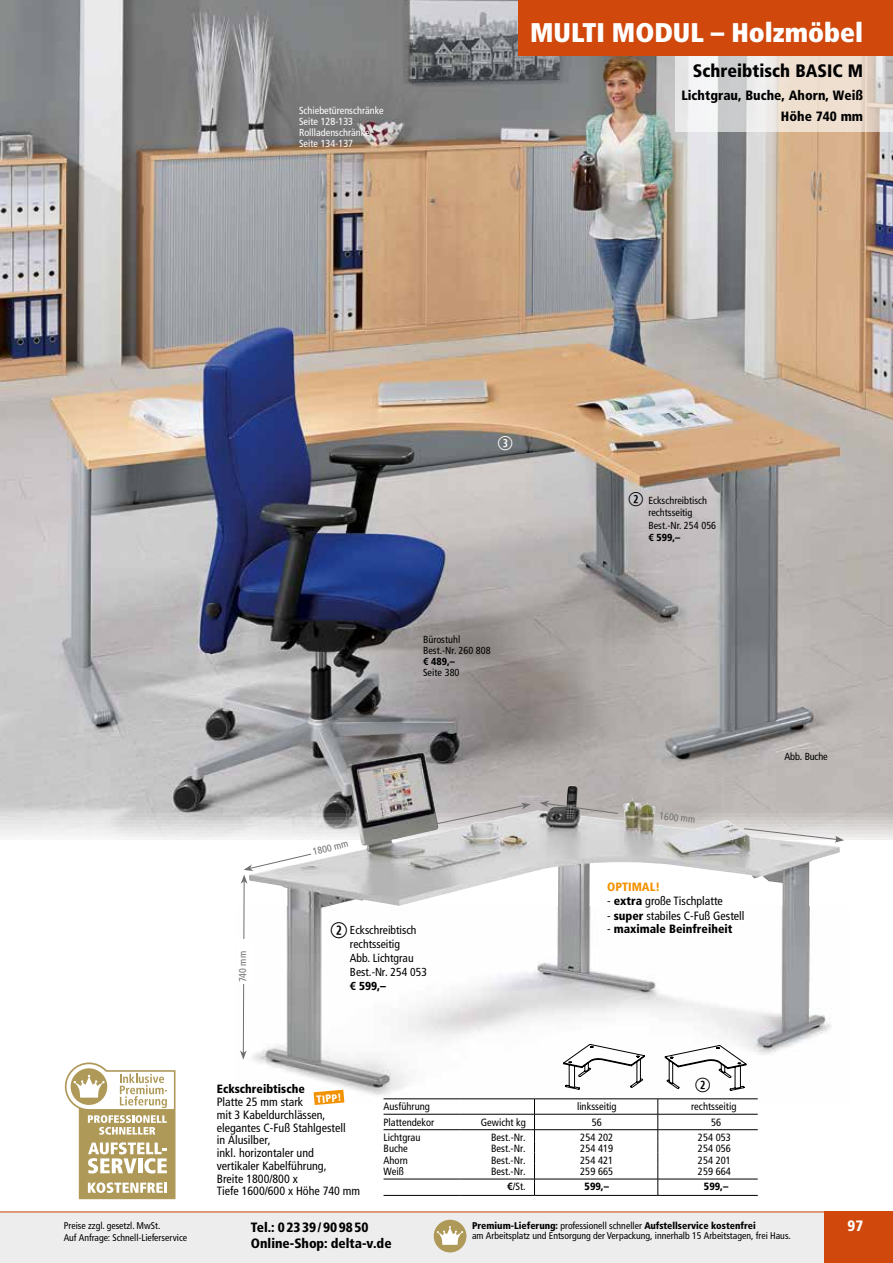
<style>
.page{position:relative;width:893px;height:1263px;background:#fff}
.page>*{position:absolute;margin:0;border:0;box-sizing:border-box;transform-origin:0 0}
.t1{font:900 condensed 27px "Frutiger LT Std";color:#fff}
.t2{font:19.5px "Combi Numerals Ltd";color:#000}
.t3{font:19.05px "Combi Numerals Ltd";color:#fff}
.t4{font:900 condensed 18px "Frutiger LT Std";color:#000}
.t5{font:900 condensed 15px "Frutiger LT Std";color:#fff}
.t6{font:900 condensed 13.5px/16.2px "Frutiger LT Std";color:#000}
.t7{font:condensed 12px/12.8px "Frutiger LT Std";color:#000}
.t8{font:900 condensed 12px "Frutiger LT Std";color:#000}
.t9{font:900 condensed 12px "Frutiger LT Std";color:#f39200}
.t10{font:condensed 11.55px/14px "Frutiger LT Std";color:#000}
.t11{font:condensed 10.5px "Frutiger LT Std";color:#000}
.t12{font:900 condensed 10.5px "Frutiger LT Std";color:#000}
.t13{font:900 condensed 10.5px "Frutiger LT Std";color:#fff}
.t14{font:condensed 10.2px/10.9px "Frutiger LT Std";color:#000}
.t15{font:condensed 10.2px/10.9px "Frutiger LT Std";color:#fff}
.t16{font:condensed 9.9px "Frutiger LT Std";color:#6f6f6e}
.t17{font:condensed 9.75px/10.5px "Frutiger LT Std";color:#000}
.s1{font-weight:700}
.s2{font-weight:900}
.s3{font-family:"Combi Numerals Ltd";font-stretch:normal;font-size:21.6px}
.s4{font-family:"Combi Numerals Ltd";font-stretch:normal;font-size:19.05px}
.s5{font-weight:400}
</style>
<div class="page">
<img style="left:0;top:0;width:893px;height:840px">
<div style="left:0;top:1212px;width:893px;height:51px;background:#ededed"></div>
<div style="left:825px;top:1212px;width:68px;height:51px;background:#d0480b"></div>
<hr style="left:0;top:1211px;width:893px;height:1px;background:#d0480b">
<div style="left:434px;top:1220px;width:32px;height:32px;background:#af9958;border-radius:50%"></div>
<svg style="left:437px;top:1226px;width:26px;height:19px"></svg>
<img style="left:313px;top:1086px;width:233px;height:17px">
<svg style="left:240px;top:866px;width:9px;height:194px"></svg>
<div style="left:237px;top:940px;width:16px;height:44px;background:#fff"></div>
<img style="left:249px;top:752px;width:591px;height:334px">
<svg style="left:435px;top:803px;width:96px;height:21px;background:#c2bebf"></svg>
<svg style="left:540px;top:801px;width:78px;height:13px"></svg>
<svg style="left:744px;top:828px;width:100px;height:14px"></svg>
<svg style="left:534px;top:1099px;width:1px;height:96px"></svg>
<hr style="left:384px;top:1179px;width:75px;height:1px;background:#000">
<hr style="left:459px;top:1179px;width:75px;height:1px;background:#000">
<hr style="left:534px;top:1179px;width:124px;height:1px;background:#000">
<hr style="left:384px;top:1195px;width:75px;height:1px;background:#000">
<hr style="left:459px;top:1195px;width:75px;height:1px;background:#000">
<hr style="left:534px;top:1195px;width:124px;height:1px;background:#000">
<hr style="left:658px;top:1195px;width:100px;height:1px;background:#000">
<hr style="left:384px;top:1098px;width:75px;height:1px;background:#000">
<hr style="left:459px;top:1098px;width:75px;height:1px;background:#000">
<hr style="left:534px;top:1098px;width:124px;height:1px;background:#000">
<hr style="left:384px;top:1114px;width:75px;height:1px;background:#000">
<hr style="left:459px;top:1114px;width:75px;height:1px;background:#000">
<hr style="left:534px;top:1114px;width:124px;height:1px;background:#000">
<hr style="left:384px;top:1129px;width:75px;height:1px;background:#000">
<hr style="left:459px;top:1129px;width:75px;height:1px;background:#000">
<hr style="left:534px;top:1129px;width:124px;height:1px;background:#000">
<svg style="left:314px;top:1090px;width:30px;height:15px"></svg>
<div style="left:519px;top:0;width:374px;height:55px;background:#d0480b"></div>
<svg style="left:546px;top:1019px;width:217px;height:176px"></svg>
<svg style="left:65px;top:1062px;width:110px;height:137px"></svg>
<svg style="left:675px;top:56px;width:218px;height:76px"></svg>
<p class="t15" style="left:299px;top:105px;width:86px">Schiebetürenschränke<br>Seite 128-133<br>Rollladenschränke<br>Seite 134-137</p>
<h1 class="t1" style="left:530px;top:16px;width:335px">MULTI MODUL – Holzmöbel</h1>
<h3 class="t4" style="left:693px;top:60px;width:172px">Schreibtisch BASIC M</h3>
<p class="t6" style="left:681px;top:85px;width:183px;line-height:20.9px;text-align:right">Lichtgrau, Buche, Ahorn, Weiß<br>Höhe 740 mm</p>
<h3 class="t3" style="left:497px;top:432px;width:17px">3</h3>
<p class="t16" style="left:237px;top:982px;width:33px;rotate:-90deg">740 mm</p>
<p class="t16" style="left:312px;top:846px;width:37px;rotate:-13deg">1800 mm</p>
<p class="t14" style="left:423px;top:634px;width:69px">Bürostuhl<br>Best.-Nr. 260 808 <span class="s1">€</span> <span class="s2">489,–<br></span>Seite 380</p>
<p class="t10" style="left:350px;top:923px;width:79px;text-indent:-20px"><span class="s3">2</span> Eckschreibtisch rechtsseitig<br>Abb. Lichtgrau<br>Best.-Nr. 254 053 <span class="s1">€</span> <span class="s2">599,–</span></p>
<p class="t14" style="left:648px;top:495px;width:69px;line-height:12.3px;text-indent:-20px"><span class="s4">2</span> Eckschreibtisch rechtsseitig<br>Best.-Nr. 254 056 <span class="s1">€</span> <span class="s2">599,–</span></p>
<p class="t16" style="left:660px;top:810px;width:37px;rotate:6deg">1600 mm</p>
<p class="t9" style="left:607px;top:880px;width:54px">OPTIMAL!</p>
<p class="t7" style="left:607px;top:895px;width:117px">- <span class="s2">extra</span> große Tischplatte</p>
<p class="t7" style="left:607px;top:909px;width:139px">- <span class="s2">super</span> stabiles C-Fuß Gestell</p>
<p class="t8" style="left:607px;top:922px;width:127px"><span class="s5">-</span> maximale Beinfreiheit</p>
<p class="t14" style="left:784px;top:751px;width:45px">Abb. Buche</p>
<h2 class="t2" style="left:695px;top:1074px;width:17px">2</h2>
<p class="t8" style="left:217px;top:1082px;width:90px">Eckschreibtische</p>
<p class="t7" style="left:217px;top:1096px;width:145px">Platte 25 mm stark<br>mit 3 Kabeldurchlässen, elegantes C-Fuß Stahlgestell<br>in Alusilber,<br>inkl. horizontaler und<br>vertikaler Kabelführung,<br>Breite 1800/800 x<br>Tiefe 1600/600 x Höhe 740 mm</p>
<p class="t11" style="left:384px;top:1100px;width:48px">Ausführung</p>
<p class="t11" style="left:577px;top:1100px;width:41px">linksseitig</p>
<p class="t11" style="left:691px;top:1100px;width:47px">rechtsseitig</p>
<p class="t13" style="left:316px;top:1093px;width:27px;rotate:-5deg">TIPP!</p>
<p class="t11" style="left:384px;top:1116px;width:52px">Plattendekor</p>
<p class="t11" style="left:481px;top:1116px;width:47px">Gewicht kg</p>
<p class="t11" style="left:592px;top:1116px;width:12px">56</p>
<p class="t11" style="left:711px;top:1116px;width:12px">56</p>
<p class="t11" style="left:384px;top:1132px;width:38px">Lichtgrau</p>
<p class="t11" style="left:491px;top:1132px;width:36px">Best.-Nr.</p>
<p class="t11" style="left:580px;top:1132px;width:35px">254 202</p>
<p class="t11" style="left:698px;top:1132px;width:35px">254 053</p>
<p class="t11" style="left:384px;top:1143px;width:26px">Buche</p>
<p class="t11" style="left:491px;top:1143px;width:36px">Best.-Nr.</p>
<p class="t11" style="left:580px;top:1143px;width:35px">254 419</p>
<p class="t11" style="left:698px;top:1143px;width:35px">254 056</p>
<p class="t11" style="left:384px;top:1154px;width:26px">Ahorn</p>
<p class="t11" style="left:491px;top:1154px;width:36px">Best.-Nr.</p>
<p class="t11" style="left:580px;top:1154px;width:35px">254 421</p>
<p class="t11" style="left:698px;top:1154px;width:35px">254 201</p>
<p class="t11" style="left:383px;top:1165px;width:22px">Weiß</p>
<p class="t11" style="left:491px;top:1165px;width:36px">Best.-Nr.</p>
<p class="t11" style="left:580px;top:1165px;width:35px">259 665</p>
<p class="t11" style="left:698px;top:1165px;width:35px">259 664</p>
<p class="t11" style="left:507px;top:1180px;width:20px"><span class="s1">€</span>/St.</p>
<p class="t12" style="left:585px;top:1180px;width:26px">599,–</p>
<p class="t12" style="left:704px;top:1180px;width:26px">599,–</p>
<p class="t17" style="left:64px;top:1220px;width:98px">Preise zzgl. gesetzl. MwSt.</p>
<p class="t5" style="left:848px;top:1217px;width:17px">97</p>
<p class="t17" style="left:64px;top:1232px;width:125px">Auf Anfrage: Schnell-Lieferservice</p>
<p class="t17" style="left:472px;top:1220px;width:320px"><span class="s2">Premium-Lieferung:</span> professionell schneller <span class="s2">Aufstellservice kostenfrei<br></span>am Arbeitsplatz und Entsorgung der Verpackung, innerhalb 15 Arbeitstagen, frei Haus.</p>
<p class="t6" style="left:251px;top:1219px;width:142px">Tel.: 02339/909850<br>Online-Shop: delta-v.de</p>
</div>
